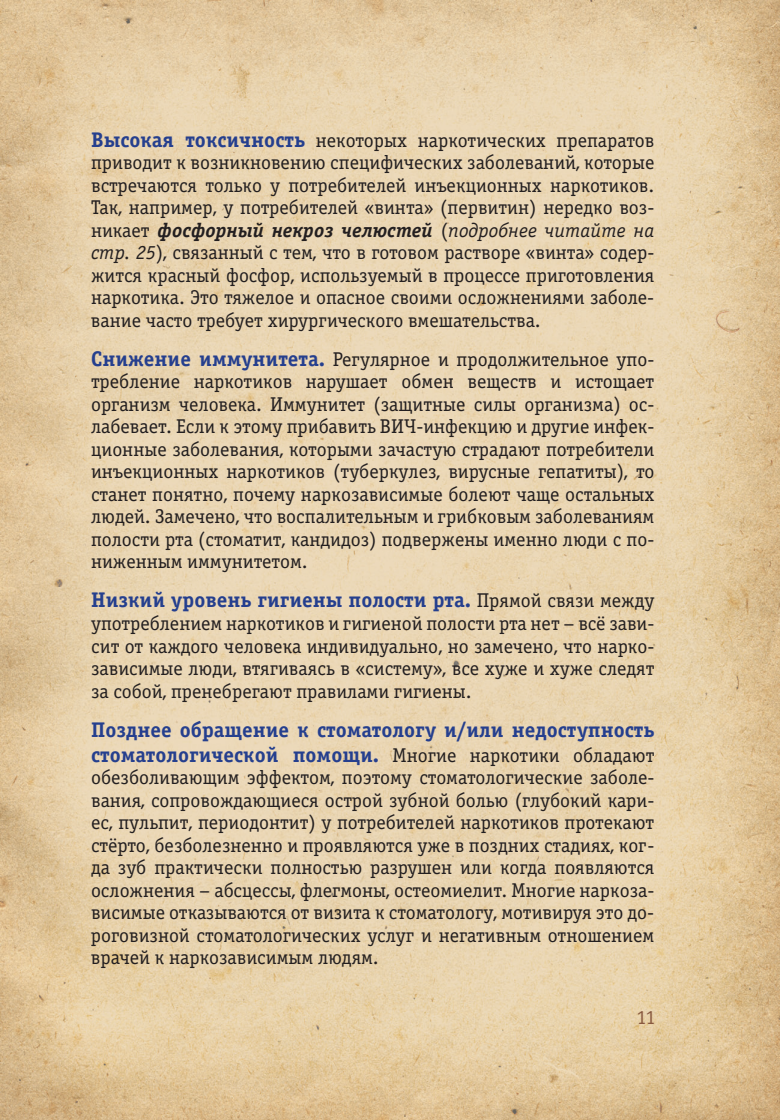
<style>
.page{position:relative;width:780px;height:1120px;background:#fff}
.page>*{position:absolute;margin:0;border:0;box-sizing:border-box;transform-origin:0 0}
.t1{font:21.25px/25px "Officina Serif Bold C";color:#253f8e}
.t2{font:20px/22.5px "Officina Serif Book C";color:#231f20;text-align:justify}
.t3{font:italic 20px "Officina Serif Bold C";color:#231f20}
.t4{font:20px "Officina Serif Book C";color:#88593f}
.s1{font-family:"Officina Serif Bold C";font-size:21.25px;color:#253f8e}
.s2{font-family:"Officina Serif Book C";font-style:normal}
.s3{font-family:"Officina Serif Book C"}
.s4{font-style:italic}
.s5{font-family:"Officina Serif Book C";font-size:20px;color:#231f20}
</style>
<div class="page">
<img style="left:0;top:0;width:780px;height:1120px">
<p class="t2" style="left:91px;top:129px;width:565px"><span class="s1">Высокая токсичность</span> некоторых наркотических препаратов приводит к возникновению специфических заболеваний, которые встречаются только у потребителей инъекционных наркотиков.<br>Так, например, у потребителей «винта» (первитин) нередко воз-</p>
<p class="t3" style="left:91px;top:218px;width:565px"><span class="s2">никает</span> фосфорный некроз челюстей <span class="s2">(</span><span class="s3">подробнее читайте на</span></p>
<p class="t2" style="left:91px;top:241px;width:565px"><span class="s4">стр. 25</span>), связанный с тем, что в готовом растворе «винта» содер&shy;жится красный фосфор, используемый в процессе приготовления наркотика. Это тяжелое и опасное своими осложнениями заболе&shy;вание часто требует хирургического вмешательства.</p>
<p class="t2" style="left:91px;top:348px;width:565px"><span class="s1">Снижение иммунитета.</span> Регулярное и продолжительное упо&shy;требление наркотиков нарушает обмен веществ и истощает организм человека. Иммунитет (защитные силы организма) ос&shy;лабевает. Если к этому прибавить ВИЧ-инфекцию и другие инфек&shy;ционные заболевания, которыми зачастую страдают потребители инъекционных наркотиков (туберкулез, вирусные гепатиты), то станет понятно, почему наркозависимые болеют чаще остальных людей. Замечено, что воспалительным и грибковым заболеваниям полости рта (стоматит, кандидоз) подвержены именно люди с по&shy;ниженным иммунитетом.</p>
<p class="t1" style="left:91px;top:588px;width:565px">Низкий уровень гигиены полости рта. <span class="s5">Прямой связи между</span></p>
<p class="t2" style="left:91px;top:612px;width:565px">употреблением наркотиков и гигиеной полости рта нет – всё зави&shy;сит от каждого человека индивидуально, но замечено, что нарко&shy;зависимые люди, втягиваясь в «систему», все хуже и хуже следят за собой, пренебрегают правилами гигиены.</p>
<p class="t1" style="left:91px;top:717px;width:565px">Позднее обращение к стоматологу и/или недоступность стоматологической помощи. <span class="s5">Многие наркотики обладают</span></p>
<p class="t2" style="left:91px;top:766px;width:565px">обезболивающим эффектом, поэтому стоматологические заболе&shy;вания, сопровождающиеся острой зубной болью (глубокий кари&shy;ес, пульпит, периодонтит) у потребителей наркотиков протекают стёрто, безболезненно и проявляются уже в поздних стадиях, ког&shy;да зуб практически полностью разрушен или когда появляются осложнения – абсцессы, флегмоны, остеомиелит. Многие наркоза&shy;висимые отказываются от визита к стоматологу, мотивируя это до&shy;роговизной стоматологических услуг и негативным отношением врачей к наркозависимым людям.</p>
<p class="t4" style="left:636px;top:1006px;width:20px">11</p>
</div>
